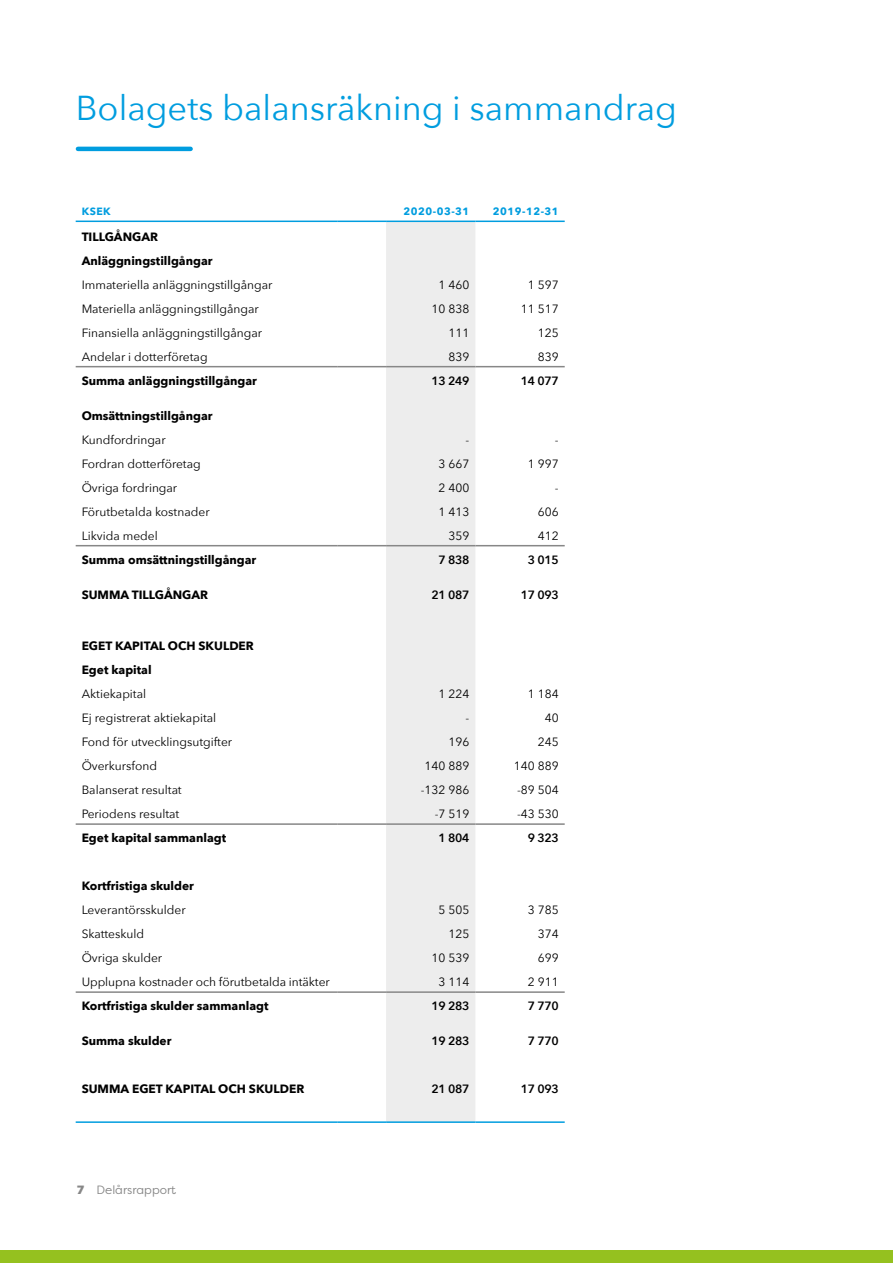
<style>
.page{position:relative;width:893px;height:1263px;background:#fff}
.page>*{position:absolute;margin:0;border:0;box-sizing:border-box;transform-origin:0 0}
.t1{font:34.5px "Avenir Next";color:#009ddf}
.Tabell_normal{font:12px "Avenir Next";color:#000}
.Tabell_summa{font:700 12px "Avenir Next";color:#000}
.Tabell_siffror{font:12px "Avenir Next";color:#000}
.Tabell_siffror_summa{font:600 12px "Avenir Next";letter-spacing:-.03em;color:#000}
.t2{font:12px "Filson Pro";color:#878787}
.Tabell_rubrik{font:700 10.5px "Avenir Next";letter-spacing:.05em;color:#009ddf}
.s1{font-weight:900}
</style>
<div class="page">
<div style="left:0;top:1250px;width:893px;height:13px;background:#95c11f"></div>
<div style="left:386px;top:222px;width:89px;height:899px;background:#ededed"></div>
<hr style="left:76px;top:366px;width:261px;height:1px;background:#878787">
<hr style="left:337px;top:366px;width:49px;height:1px;background:#878787">
<hr style="left:386px;top:366px;width:89px;height:1px;background:#878787">
<hr style="left:475px;top:366px;width:90px;height:1px;background:#878787">
<hr style="left:76px;top:545px;width:261px;height:1px;background:#878787">
<hr style="left:337px;top:545px;width:49px;height:1px;background:#878787">
<hr style="left:386px;top:545px;width:89px;height:1px;background:#878787">
<hr style="left:475px;top:545px;width:90px;height:1px;background:#878787">
<hr style="left:76px;top:991px;width:261px;height:2px;background:#878787">
<hr style="left:337px;top:991px;width:49px;height:2px;background:#878787">
<hr style="left:386px;top:991px;width:89px;height:2px;background:#878787">
<hr style="left:475px;top:991px;width:90px;height:2px;background:#878787">
<hr style="left:76px;top:221px;width:261px;height:1px;background:#009ddf">
<hr style="left:337px;top:221px;width:49px;height:1px;background:#009ddf">
<hr style="left:386px;top:221px;width:89px;height:1px;background:#009ddf">
<hr style="left:475px;top:221px;width:90px;height:1px;background:#009ddf">
<hr style="left:76px;top:1121px;width:261px;height:2px;background:#009ddf">
<hr style="left:337px;top:1121px;width:49px;height:2px;background:#009ddf">
<hr style="left:386px;top:1121px;width:89px;height:2px;background:#009ddf">
<hr style="left:475px;top:1121px;width:90px;height:2px;background:#009ddf">
<hr style="left:76px;top:823px;width:261px;height:2px;background:#878787">
<hr style="left:337px;top:823px;width:49px;height:2px;background:#878787">
<hr style="left:386px;top:823px;width:89px;height:2px;background:#878787">
<hr style="left:475px;top:823px;width:90px;height:2px;background:#878787">
<hr style="left:78px;top:147px;width:113px;height:4px;background:#009ddf">
<h1 class="t1" style="left:76px;top:79px;width:603px">Bolagets balansräkning i sammandrag</h1>
<p class="Tabell_rubrik" style="left:82px;top:203px;width:31px">KSEK</p>
<p class="Tabell_rubrik" style="left:404px;top:203px;width:67px">2020-03-31</p>
<p class="Tabell_rubrik" style="left:493px;top:203px;width:67px">2019-12-31</p>
<p class="Tabell_summa" style="left:82px;top:226px;width:78px">TILLGÅNGAR</p>
<p class="Tabell_summa" style="left:82px;top:250px;width:132px">Anläggningstillgångar</p>
<p class="Tabell_normal" style="left:82px;top:274px;width:192px">Immateriella anläggningstillgångar</p>
<p class="Tabell_siffror" style="left:439px;top:274px;width:32px">1 460</p>
<p class="Tabell_siffror" style="left:528px;top:274px;width:32px">1 597</p>
<p class="Tabell_normal" style="left:82px;top:298px;width:179px">Materiella anläggningstillgångar</p>
<p class="Tabell_siffror" style="left:432px;top:298px;width:39px">10 838</p>
<p class="Tabell_siffror" style="left:521px;top:298px;width:39px">11 517</p>
<p class="Tabell_normal" style="left:82px;top:322px;width:182px">Finansiella anläggningstillgångar</p>
<p class="Tabell_siffror" style="left:448px;top:322px;width:22px">111</p>
<p class="Tabell_siffror" style="left:538px;top:322px;width:22px">125</p>
<p class="Tabell_normal" style="left:82px;top:346px;width:127px">Andelar i dotterföretag</p>
<p class="Tabell_siffror" style="left:448px;top:346px;width:22px">839</p>
<p class="Tabell_siffror" style="left:538px;top:346px;width:22px">839</p>
<p class="Tabell_summa" style="left:82px;top:370px;width:177px">Summa anläggningstillgångar</p>
<p class="Tabell_siffror_summa" style="left:432px;top:370px;width:39px">13 249</p>
<p class="Tabell_siffror_summa" style="left:521px;top:370px;width:39px">14 077</p>
<p class="Tabell_summa" style="left:82px;top:405px;width:132px">Omsättningstillgångar</p>
<p class="Tabell_normal" style="left:82px;top:429px;width:85px">Kundfordringar</p>
<p class="Tabell_siffror" style="left:466px;top:429px;width:5px">-</p>
<p class="Tabell_siffror" style="left:555px;top:429px;width:5px">-</p>
<p class="Tabell_normal" style="left:82px;top:453px;width:121px">Fordran dotterföretag</p>
<p class="Tabell_siffror" style="left:439px;top:453px;width:32px">3 667</p>
<p class="Tabell_siffror" style="left:528px;top:453px;width:32px">1 997</p>
<p class="Tabell_normal" style="left:82px;top:477px;width:97px">Övriga fordringar</p>
<p class="Tabell_siffror" style="left:439px;top:477px;width:32px">2 400</p>
<p class="Tabell_siffror" style="left:555px;top:477px;width:5px">-</p>
<p class="Tabell_normal" style="left:82px;top:501px;width:129px">Förutbetalda kostnader</p>
<p class="Tabell_siffror" style="left:439px;top:501px;width:32px">1 413</p>
<p class="Tabell_siffror" style="left:538px;top:501px;width:22px">606</p>
<p class="Tabell_normal" style="left:82px;top:525px;width:78px">Likvida medel</p>
<p class="Tabell_siffror" style="left:448px;top:525px;width:22px">359</p>
<p class="Tabell_siffror" style="left:538px;top:525px;width:22px">412</p>
<p class="Tabell_summa" style="left:82px;top:549px;width:176px">Summa omsättningstillgångar</p>
<p class="Tabell_siffror_summa" style="left:439px;top:549px;width:32px">7 838</p>
<p class="Tabell_siffror_summa" style="left:528px;top:549px;width:32px">3 015</p>
<p class="Tabell_summa" style="left:82px;top:584px;width:128px">SUMMA TILLGÅNGAR</p>
<p class="Tabell_siffror_summa" style="left:432px;top:584px;width:39px">21 087</p>
<p class="Tabell_siffror_summa" style="left:521px;top:584px;width:39px">17 093</p>
<p class="Tabell_summa" style="left:82px;top:635px;width:174px">EGET KAPITAL OCH SKULDER</p>
<p class="Tabell_summa" style="left:82px;top:659px;width:71px">Eget kapital</p>
<p class="Tabell_normal" style="left:82px;top:684px;width:66px">Aktiekapital</p>
<p class="Tabell_siffror" style="left:439px;top:684px;width:32px">1 224</p>
<p class="Tabell_siffror" style="left:528px;top:684px;width:32px">1 184</p>
<p class="Tabell_normal" style="left:82px;top:708px;width:136px">Ej registrerat aktiekapital</p>
<p class="Tabell_siffror" style="left:466px;top:708px;width:5px">-</p>
<p class="Tabell_siffror" style="left:545px;top:708px;width:15px">40</p>
<p class="Tabell_normal" style="left:82px;top:732px;width:152px">Fond för utvecklingsutgifter</p>
<p class="Tabell_siffror" style="left:448px;top:732px;width:22px">196</p>
<p class="Tabell_siffror" style="left:538px;top:732px;width:22px">245</p>
<p class="Tabell_normal" style="left:82px;top:756px;width:77px">Överkursfond</p>
<p class="Tabell_siffror" style="left:425px;top:756px;width:46px">140 889</p>
<p class="Tabell_siffror" style="left:514px;top:756px;width:46px">140 889</p>
<p class="Tabell_normal" style="left:82px;top:780px;width:102px">Balanserat resultat</p>
<p class="Tabell_siffror" style="left:421px;top:780px;width:50px">-132 986</p>
<p class="Tabell_siffror" style="left:517px;top:780px;width:43px">-89 504</p>
<p class="Tabell_normal" style="left:82px;top:804px;width:99px">Periodens resultat</p>
<p class="Tabell_siffror" style="left:435px;top:804px;width:36px">-7 519</p>
<p class="Tabell_siffror" style="left:517px;top:804px;width:43px">-43 530</p>
<p class="Tabell_summa" style="left:82px;top:827px;width:146px">Eget kapital sammanlagt</p>
<p class="Tabell_siffror_summa" style="left:439px;top:828px;width:32px">1 804</p>
<p class="Tabell_siffror_summa" style="left:528px;top:828px;width:32px">9 323</p>
<p class="Tabell_summa" style="left:82px;top:875px;width:114px">Kortfristiga skulder</p>
<p class="Tabell_normal" style="left:82px;top:900px;width:105px">Leverantörsskulder</p>
<p class="Tabell_siffror" style="left:439px;top:900px;width:32px">5 505</p>
<p class="Tabell_siffror" style="left:528px;top:900px;width:32px">3 785</p>
<p class="Tabell_normal" style="left:82px;top:924px;width:64px">Skatteskuld</p>
<p class="Tabell_siffror" style="left:448px;top:924px;width:22px">125</p>
<p class="Tabell_siffror" style="left:538px;top:924px;width:22px">374</p>
<p class="Tabell_normal" style="left:82px;top:948px;width:82px">Övriga skulder</p>
<p class="Tabell_siffror" style="left:432px;top:948px;width:39px">10 539</p>
<p class="Tabell_siffror" style="left:538px;top:948px;width:22px">699</p>
<p class="Tabell_normal" style="left:82px;top:972px;width:250px">Upplupna kostnader och förutbetalda intäkter</p>
<p class="Tabell_siffror" style="left:439px;top:972px;width:32px">3 114</p>
<p class="Tabell_siffror" style="left:528px;top:972px;width:32px">2 911</p>
<p class="Tabell_summa" style="left:82px;top:995px;width:188px">Kortfristiga skulder sammanlagt</p>
<p class="Tabell_siffror_summa" style="left:432px;top:996px;width:39px">19 283</p>
<p class="Tabell_siffror_summa" style="left:528px;top:996px;width:32px">7 770</p>
<p class="Tabell_summa" style="left:82px;top:1030px;width:91px">Summa skulder</p>
<p class="Tabell_siffror_summa" style="left:432px;top:1031px;width:39px">19 283</p>
<p class="Tabell_siffror_summa" style="left:528px;top:1031px;width:32px">7 770</p>
<p class="Tabell_summa" style="left:82px;top:1078px;width:224px">SUMMA EGET KAPITAL OCH SKULDER</p>
<p class="Tabell_siffror_summa" style="left:432px;top:1079px;width:39px">21 087</p>
<p class="Tabell_siffror_summa" style="left:521px;top:1079px;width:39px">17 093</p>
<p class="t2" style="left:77px;top:1181px;width:100px"><span class="s1">7</span> Delårsrapport</p>
</div>
